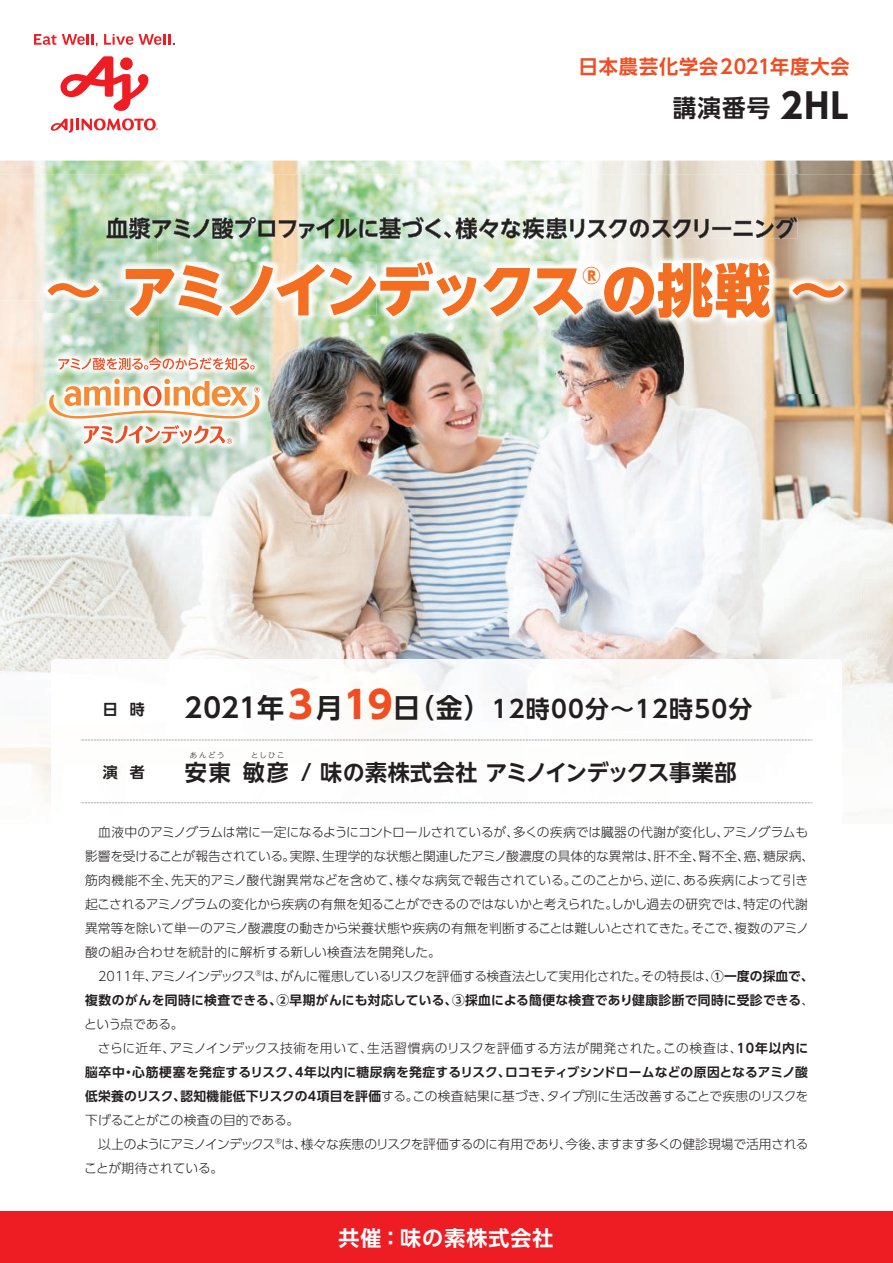
<style>
.page{position:relative;width:893px;height:1263px;background:#fff}
.page>*{position:absolute;margin:0;border:0;box-sizing:border-box;transform-origin:0 0}
.t1{font:800 57.3px "UD Shin Go NT Pro";letter-spacing:-.08em;color:#f36e21}
.t2{font:700 24px "UD Shin Go Pro De";letter-spacing:.05em;color:#231f20}
.t3{font:700 24px "UD Shin Go NT Pro De";color:#231f20}
.t4{font:700 22.5px "UD Shin Go NT Pro De";letter-spacing:.015em;color:#231f20}
.t5{font:700 21px "UD Shin Go Pro De";letter-spacing:.05em;color:#fff}
.t6{font:700 21px "UD Shin Go NT Pro";color:#f36e21}
.t7{font:700 19.5px "UD Shin Go NT Pro De";letter-spacing:.05em;color:#f04d22}
.t8{font:700 15px "UD Shin Go Pro De";color:#231f20}
.t9{font:300 12.75px/24px "UD Shin Go Pro";letter-spacing:-.01em;color:#231f20}
.t10{font:700 12.75px "UD Shin Go Pro De";letter-spacing:.025em;color:#231f20}
.t11{font:300 12.75px/24px "UD Shin Go Pro";letter-spacing:.025em;color:#231f20}
.t12{font:300 12.75px "UD Shin Go Pro";letter-spacing:-.035em;color:#231f20}
.t13{font:300 7.5px "UD Shin Go NT Pro";letter-spacing:.215em;color:#231f20}
.s1{font-family:"UD Shin Go NT Pro";font-size:34.5px}
.s2{font-weight:700}
.s3{font-size:27px}
.s4{font-family:"UD Shin Go Pro";font-size:37.5px;color:#f04d22}
.s5{font-family:"UD Shin Go Pro De";font-weight:700}
.s6{font-family:"UD Shin Go Pro";font-weight:300}
</style>
<div class="page">
<img style="left:0;top:161px;width:893px;height:634px">
<img style="left:51px;top:659px;width:791px;height:145px">
<div style="left:0;top:1212px;width:893px;height:51px;background:#ee1d23"></div>
<svg style="left:81px;top:802px;width:732px;height:1px"></svg>
<svg style="left:81px;top:740px;width:732px;height:1px"></svg>
<svg style="left:34px;top:34px;width:64px;height:12px"></svg>
<svg style="left:104px;top:34px;width:29px;height:11px"></svg>
<svg style="left:139px;top:34px;width:35px;height:11px"></svg>
<svg style="left:50px;top:118px;width:108px;height:15px"></svg>
<svg style="left:60px;top:56px;width:89px;height:55px"></svg>
<img style="left:0;top:174px;width:788px;height:88px">
<img style="left:788px;top:174px;width:105px;height:219px">
<img style="left:0;top:262px;width:368px;height:38px">
<img style="left:368px;top:262px;width:420px;height:131px">
<img style="left:317px;top:315px;width:51px;height:78px">
<img style="left:107px;top:217px;width:370px;height:22px">
<img style="left:129px;top:217px;width:295px;height:22px">
<img style="left:501px;top:218px;width:43px;height:21px">
<img style="left:547px;top:217px;width:250px;height:22px">
<img style="left:47px;top:283px;width:55px;height:17px">
<img style="left:126px;top:265px;width:147px;height:35px">
<img style="left:277px;top:264px;width:99px;height:51px">
<img style="left:0;top:300px;width:317px;height:201px">
<img style="left:47px;top:300px;width:55px;height:12px">
<img style="left:126px;top:300px;width:147px;height:16px">
<img style="left:277px;top:300px;width:40px;height:15px">
<svg style="left:58px;top:357px;width:197px;height:13px"></svg>
<svg style="left:84px;top:425px;width:148px;height:19px"></svg>
<svg style="left:47px;top:378px;width:214px;height:40px"></svg>
<h3 class="t7" style="left:579px;top:51px;width:272px">日本農芸化学会2021年度大会</h3>
<h2 class="t3" style="left:673px;top:89px;width:178px">講演番号 <span class="s1">2HL</span></h2>
<h1 class="t1" style="left:45px;top:244px;width:803px"><span class="s2">～</span> アミノインデックスの挑戦 <span class="s2">～</span></h1>
<h3 class="t6" style="left:583px;top:259px;width:20px">®</h3>
<p class="t8" style="left:103px;top:697px;width:44px">日 時</p>
<p class="t8" style="left:103px;top:760px;width:44px">演 者</p>
<h2 class="t2" style="left:180px;top:689px;width:574px"><span class="s3">２０21年</span><span class="s4">3</span><span class="s3">月</span><span class="s4">19</span><span class="s3">日（金）</span>12時00分～12時50分</h2>
<p class="t13" style="left:190px;top:748px;width:36px">あんどう</p>
<p class="t13" style="left:251px;top:748px;width:44px">としひこ　</p>
<h3 class="t4" style="left:185px;top:754px;width:553px">安東 敏彦 / 味の素株式会社 アミノインデックス事業部</h3>
<p class="t9" style="left:85px;top:819px;width:731px;text-indent:13px">血液中のアミノグラムは常に一定になるようにコントロールされているが、多くの疾病では臓器の代謝が変化し、アミノグラムも影響を受けることが報告されている。実際、生理学的な状態と関連したアミノ酸濃度の具体的な異常は、肝不全、腎不全、癌、糖尿病、筋肉機能不全、先天的アミノ酸代謝異常などを含めて、様々な病気で報告されている。このことから、逆に、ある疾病によって引き起こされるアミノグラムの変化から疾病の有無を知ることができるのではないかと考えられた。しかし過去の研究では、特定の代謝異常等を除いて単一のアミノ酸濃度の動きから栄養状態や疾病の有無を判断することは難しいとされてきた。そこで、複数のアミノ酸の組み合わせを統計的に解析する新しい検査法を開発した。</p>
<p class="t12" style="left:98px;top:965px;width:717px">2011年、アミノインデックス<sup>®</sup>は、がんに罹患しているリスクを評価する検査法として実用化された。その特長は、<span class="s5">①一度の採血で、</span></p>
<p class="t10" style="left:85px;top:989px;width:731px">複数のがんを同時に検査できる、②早期がんにも対応している、③採血による簡便な検査であり健康診断で同時に受診できる<span class="s6">、</span></p>
<p class="t11" style="left:98px;top:1011px;width:712px;text-indent:-14px">という点である。<br>さらに近年、アミノインデックス技術を用いて、生活習慣病のリスクを評価する方法が開発された。この検査は、<span class="s5">10年以内に</span></p>
<p class="t10" style="left:85px;top:1061px;width:724px">脳卒中・心筋梗塞を発症するリスク、4年以内に糖尿病を発症するリスク、ロコモティブシンドロームなどの原因となるアミノ酸</p>
<p class="t9" style="left:85px;top:1083px;width:725px"><span class="s5">低栄養のリスク、認知機能低下リスクの4項目を評価</span>する。この検査結果に基づき、タイプ別に生活改善することで疾患のリスクを下げることがこの検査の目的である。</p>
<p class="t9" style="left:84px;top:1131px;width:726px;text-indent:14px">以上のようにアミノインデックス<sup>®</sup>は、様々な疾患のリスクを評価するのに有用であり、今後、ますます多くの健診現場で活用されることが期待されている。</p>
<h3 class="t5" style="left:338px;top:1221px;width:217px">共催：味の素株式会社</h3>
</div>
